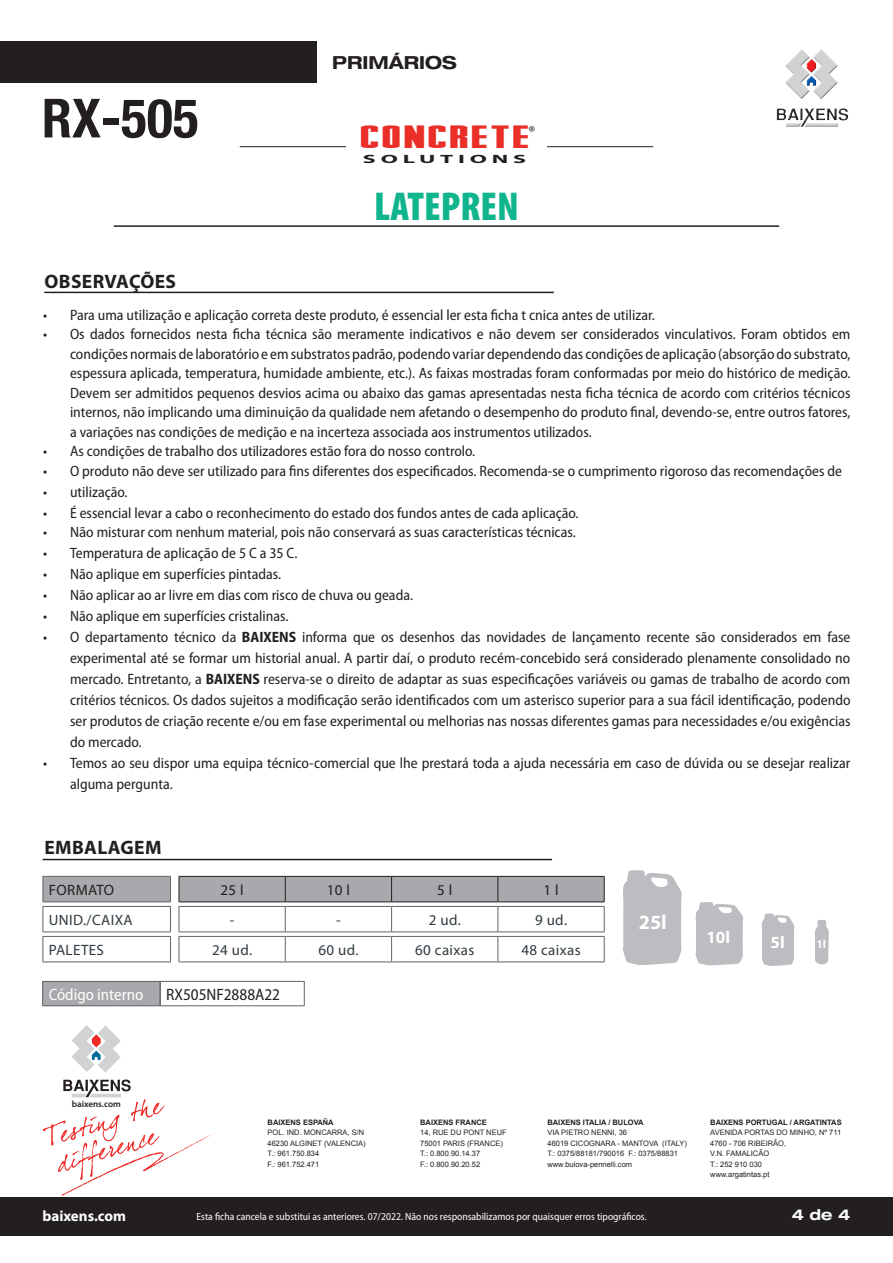
<style>
.page{position:relative;width:893px;height:1263px;background:#fff}
.page>*{position:absolute;margin:0;border:0;box-sizing:border-box;transform-origin:0 0}
.t1{font:700 condensed 54px "Helvetica Neue LT Com";color:#231f20}
.t2{font:900 condensed 40.5px "Myriad Pro";color:#10b48d}
.t3{font:33px "Stark";color:#ea2f29;scale:1.5 1}
.t4{font:21px "Minion Pro";color:#231f20}
.t5{font:700 20.25px "Myriad Pro";color:#fff}
.t6{font:700 19.5px "Myriad Pro";letter-spacing:.02em;color:#231f20}
.t7{font:700 expanded 18px "Helvetica Neue";color:#231f20}
.t8{font:700 17.1px "Myriad Pro";color:#fff}
.t9{font:semi-condensed 16.5px "Myriad Pro";color:#231f20}
.t10{font:semi-condensed 16.5px "Myriad Pro";color:#fff}
.t11{font:semi-condensed 15px/21px "Myriad Pro";color:#231f20;text-align:justify}
.t12{font:15px "Myriad Pro";letter-spacing:.025em;color:#2f3b41}
.t13{font:15px "Myriad Pro";letter-spacing:.025em;color:#231f20}
.t14{font:700 15px "Myriad Pro";color:#fff}
.t15{font:700 expanded 15px "Helvetica Neue LT Pro";color:#fff}
.t16{font:700 12px "Myriad Pro";letter-spacing:.2em;color:#231f20;scale:2 1}
.t17{font:700 11.7px "Myriad Pro";color:#fff}
.t18{font:semi-condensed 10.5px "Myriad Pro";color:#fff}
.t19{font:600 9.15px "Myriad Pro";color:#231f20}
.t20{font:7.5px/10.5px "Arial";color:#231f20}
.t21{font:700 7.5px "Arial";color:#231f20}
.s1{font-stretch:normal}
.s2{font-weight:700}
</style>
<div class="page">
<div style="left:0;top:42px;width:316px;height:41px;background:#231f20"></div>
<hr style="left:114px;top:225px;width:665px;height:2px;background:#231f20">
<img style="left:776px;top:49px;width:73px;height:78px">
<hr style="left:240px;top:146px;width:106px;height:1px;background:#231f20">
<hr style="left:547px;top:146px;width:106px;height:1px;background:#231f20">
<svg style="left:72px;top:1025px;width:49px;height:47px"></svg>
<svg style="left:43px;top:1079px;width:171px;height:117px"></svg>
<hr style="left:43px;top:859px;width:509px;height:1px;background:#231f20">
<hr style="left:43px;top:931px;width:128px;height:1px;background:#636366">
<hr style="left:179px;top:931px;width:106px;height:1px;background:#636366">
<hr style="left:285px;top:931px;width:107px;height:1px;background:#636366">
<hr style="left:392px;top:931px;width:106px;height:1px;background:#636366">
<hr style="left:498px;top:931px;width:107px;height:1px;background:#636366">
<hr style="left:43px;top:936px;width:128px;height:1px;background:#636366">
<svg style="left:43px;top:937px;width:1px;height:24px"></svg>
<svg style="left:170px;top:937px;width:1px;height:24px"></svg>
<hr style="left:179px;top:936px;width:106px;height:1px;background:#636366">
<svg style="left:179px;top:937px;width:1px;height:24px"></svg>
<hr style="left:285px;top:936px;width:107px;height:1px;background:#636366">
<svg style="left:285px;top:937px;width:1px;height:24px"></svg>
<hr style="left:392px;top:936px;width:106px;height:1px;background:#636366">
<svg style="left:391px;top:937px;width:1px;height:24px"></svg>
<hr style="left:498px;top:936px;width:107px;height:1px;background:#636366">
<svg style="left:497px;top:937px;width:1px;height:24px"></svg>
<svg style="left:604px;top:937px;width:1px;height:24px"></svg>
<hr style="left:43px;top:961px;width:128px;height:1px;background:#636366">
<hr style="left:179px;top:961px;width:106px;height:1px;background:#636366">
<hr style="left:285px;top:961px;width:107px;height:1px;background:#636366">
<hr style="left:392px;top:961px;width:106px;height:1px;background:#636366">
<hr style="left:498px;top:961px;width:107px;height:1px;background:#636366">
<svg style="left:43px;top:876px;width:562px;height:55px"></svg>
<hr style="left:179px;top:901px;width:106px;height:1px;background:#231f20">
<hr style="left:285px;top:901px;width:107px;height:1px;background:#231f20">
<hr style="left:392px;top:901px;width:106px;height:1px;background:#231f20">
<hr style="left:498px;top:901px;width:107px;height:1px;background:#231f20">
<div style="left:43px;top:981px;width:117px;height:25px;background:#a8a9ad"></div>
<hr style="left:159px;top:981px;width:2px;height:24px;background:#636366">
<hr style="left:43px;top:981px;width:117px;height:1px;background:#636366">
<svg style="left:42px;top:981px;width:1px;height:24px"></svg>
<hr style="left:160px;top:981px;width:144px;height:1px;background:#636366">
<svg style="left:304px;top:981px;width:1px;height:24px"></svg>
<hr style="left:43px;top:1005px;width:117px;height:1px;background:#636366">
<hr style="left:160px;top:1005px;width:144px;height:1px;background:#636366">
<svg style="left:815px;top:920px;width:14px;height:44px"></svg>
<svg style="left:623px;top:870px;width:59px;height:95px;background:#c3c4c7"></svg>
<svg style="left:762px;top:913px;width:32px;height:53px;background:#c2c3c6"></svg>
<svg style="left:695px;top:902px;width:48px;height:63px;background:#c3c4c7"></svg>
<div style="left:0;top:1196px;width:893px;height:39px;background:#231f20"></div>
<hr style="left:44px;top:292px;width:510px;height:1px;background:#231f20">
<h1 class="t1" style="left:42px;top:86px;width:158px">RX-505</h1>
<h3 class="t6" style="left:44px;top:269px;width:133px">OBSERVAÇÕES</h3>
<p class="t7" style="left:332px;top:51px;width:126px">PRIMÁRIOS</p>
<h3 class="t3" style="left:361px;top:118px;width:116px">CONCRETE</h3>
<h3 class="t4" style="left:529px;top:119px;width:8px">®</h3>
<p class="t16" style="left:363px;top:151px;width:83px">SOLUTIONS</p>
<h2 class="t2" style="left:374px;top:184px;width:146px">LATEPREN</h2>
<p class="t11" style="left:43px;top:305px;width:613px">• Para uma utilização e aplicação correta deste produto, é essencial ler esta ficha t cnica antes de utilizar.</p>
<p class="t11" style="left:70px;top:325px;width:782px;line-height:19.5px;text-indent:-27px">• Os dados fornecidos nesta ficha técnica são meramente indicativos e não devem ser considerados vinculativos. Foram obtidos em condições normais de laboratório e em substratos padrão, podendo variar dependendo das condições de aplicação (absorção do substrato, espessura aplicada, temperatura, humidade ambiente, etc.). As faixas mostradas foram conformadas por meio do histórico de medição.<br>Devem ser admitidos pequenos desvios acima ou abaixo das gamas apresentadas nesta ficha técnica de acordo com critérios técnicos internos, não implicando uma diminuição da qualidade nem afetando o desempenho do produto final, devendo-se, entre outros fatores, a variações nas condições de medição e na incerteza associada aos instrumentos utilizados.</p>
<p class="t11" style="left:43px;top:441px;width:434px">• As condições de trabalho dos utilizadores estão fora do nosso controlo.</p>
<p class="t11" style="left:43px;top:461px;width:800px">• O produto não deve ser utilizado para fins diferentes dos especificados. Recomenda-se o cumprimento rigoroso das recomendações de</p>
<p class="t11" style="left:43px;top:482px;width:86px">• utilização.</p>
<p class="t11" style="left:43px;top:503px;width:537px">• É essencial levar a cabo o reconhecimento do estado dos fundos antes de cada aplicação.</p>
<p class="t11" style="left:43px;top:522px;width:534px">• N<span class="s1">ã</span>o misturar com nenhum material, pois n<span class="s1">ã</span>o conservará as suas características técnicas.</p>
<p class="t11" style="left:43px;top:543px;width:256px">• Temperatura de aplicaç<span class="s1">ã</span>o de 5 C a 35 C.</p>
<p class="t11" style="left:43px;top:564px;width:240px">• Não aplique em superfícies pintadas.</p>
<p class="t11" style="left:43px;top:585px;width:372px">• Não aplicar ao ar livre em dias com risco de chuva ou geada.</p>
<p class="t11" style="left:43px;top:606px;width:247px">• Não aplique em superfícies cristalinas.</p>
<p class="t11" style="left:70px;top:627px;width:782px;text-indent:-27px">• O departamento técnico da <span class="s2">BAIXENS</span> informa que os desenhos das novidades de lançamento recente são considerados em fase experimental até se formar um historial anual. A partir daí, o produto recém-concebido será considerado plenamente consolidado no mercado. Entretanto, a <span class="s2">BAIXENS</span> reserva-se o direito de adaptar as suas especificações variáveis ou gamas de trabalho de acordo com critérios técnicos. Os dados sujeitos a modificação serão identificados com um asterisco superior para a sua fácil identificação, podendo ser produtos de criação recente e/ou em fase experimental ou melhorias nas nossas diferentes gamas para necessidades e/ou exigências do mercado.</p>
<p class="t11" style="left:70px;top:753px;width:782px;text-indent:-27px">• Temos ao seu dispor uma equipa técnico-comercial que lhe prestará toda a ajuda necessária em caso de dúvida ou se desejar realizar alguma pergunta.</p>
<h3 class="t6" style="left:44px;top:834px;width:119px">EMBALAGEM</h3>
<p class="t13" style="left:49px;top:880px;width:67px">FORMATO</p>
<p class="t13" style="left:220px;top:880px;width:25px">25 l</p>
<p class="t13" style="left:327px;top:880px;width:25px">10 l</p>
<p class="t13" style="left:437px;top:880px;width:17px">5 l</p>
<p class="t13" style="left:543px;top:880px;width:17px">1 l</p>
<p class="t12" style="left:49px;top:910px;width:85px">UNID./CAIXA</p>
<p class="t12" style="left:230px;top:910px;width:6px">-</p>
<p class="t12" style="left:336px;top:910px;width:6px">-</p>
<p class="t12" style="left:429px;top:910px;width:34px">2 ud.</p>
<p class="t12" style="left:535px;top:910px;width:34px">9 ud.</p>
<p class="t12" style="left:49px;top:940px;width:57px">PALETES</p>
<p class="t12" style="left:212px;top:940px;width:42px">24 ud.</p>
<p class="t12" style="left:318px;top:940px;width:42px">60 ud.</p>
<p class="t12" style="left:415px;top:940px;width:61px">60 caixas</p>
<p class="t12" style="left:521px;top:940px;width:61px">48 caixas</p>
<p class="t10" style="left:49px;top:985px;width:96px">Código interno</p>
<p class="t9" style="left:166px;top:985px;width:115px">RX505NF2888A22</p>
<h3 class="t5" style="left:639px;top:909px;width:30px">25l</h3>
<p class="t8" style="left:706px;top:926px;width:25px">10l</p>
<p class="t8" style="left:771px;top:931px;width:16px">5l</p>
<p class="t17" style="left:816px;top:936px;width:11px">1l</p>
<p class="t19" style="left:72px;top:1098px;width:51px">baixens.com</p>
<p class="t21" style="left:268px;top:1117px;width:68px">BAIXENS ESPAÑA</p>
<p class="t20" style="left:268px;top:1127px;width:100px">POL. IND. MONCARRA, S/N<br>46230 ALGINET (VALENCIA)<br>T.: 961.750.834<br>F.: 961.752.471</p>
<p class="t21" style="left:420px;top:1117px;width:68px">BAIXENS FRANCE</p>
<p class="t20" style="left:420px;top:1127px;width:88px">14, RUE DU PONT NEUF<br>75001 PARIS (FRANCE)<br>T.: 0.800.90.14.37<br>F.: 0.800.90.20.52</p>
<p class="t21" style="left:547px;top:1117px;width:98px">BAIXENS ITALIA / BULOVA</p>
<p class="t20" style="left:547px;top:1127px;width:141px">VIA PIETRO NENNI, 36<br>46019 CICOGNARA - MANTOVA (ITALY)<br>T.: 0375/88181/790016 F.: 0375/88831 www.bulova-pennelli.com</p>
<p class="t21" style="left:710px;top:1117px;width:133px">BAIXENS PORTUGAL / ARGATINTAS</p>
<p class="t20" style="left:710px;top:1127px;width:132px">AVENIDA PORTAS DO MINHO, Nº 711<br>4760 - 706 RIBEIRÃO,<br>V.N. FAMALICÃO<br>T.: 252 910 030<br>www.argatintas.pt</p>
<p class="t14" style="left:43px;top:1206px;width:85px">baixens.com</p>
<p class="t15" style="left:792px;top:1205px;width:60px">4 de 4</p>
<p class="t18" style="left:196px;top:1211px;width:452px">Esta ficha cancela e substitui as anteriores. 07/2022. Não nos responsabilizamos por quaisquer erros tipográficos.</p>
</div>
